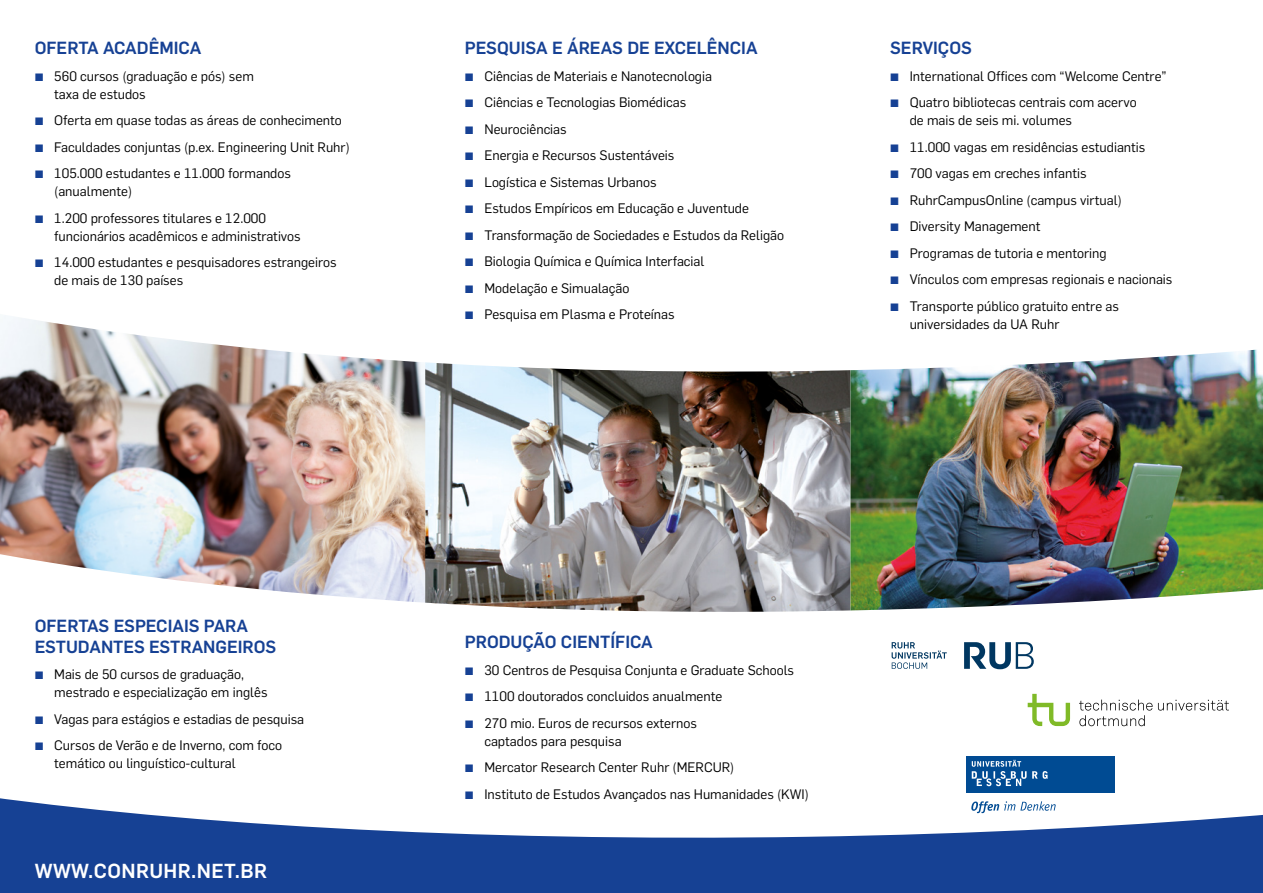
<style>
.page{position:relative;width:1263px;height:893px;background:#fff}
.page>*{position:absolute;margin:0;border:0;box-sizing:border-box;transform-origin:0 0}
.t1{font:700 19.95px "Rub Flama";letter-spacing:.02em;color:#fff}
.t2{font:700 17.25px/21px "Rub Flama";color:#164194}
.t3{font:13.5px/18px "Rub Flama";color:#000}
.s1{color:#164194}
</style>
<div class="page">
<div style="left:0;top:402px;width:1263px;height:491px;background:#164194"></div>
<div style="left:0;top:622px;width:1263px;height:216px;background:#fff"></div>
<div style="left:0;top:603px;width:1263px;height:19px;background:#fff"></div>
<img style="left:0;top:382px;width:425px;height:221px">
<img style="left:425px;top:382px;width:425px;height:231px">
<img style="left:850px;top:382px;width:413px;height:228px">
<img style="left:0;top:315px;width:1263px;height:67px">
<div style="left:1028px;top:694px;width:201px;height:32px;background:#fff"></div>
<svg style="left:1028px;top:694px;width:42px;height:32px"></svg>
<svg style="left:1158px;top:700px;width:71px;height:11px"></svg>
<svg style="left:1079px;top:700px;width:73px;height:26px"></svg>
<svg style="left:964px;top:642px;width:70px;height:27px;background:#87a1b4"></svg>
<svg style="left:891px;top:642px;width:56px;height:27px;background:#cdd7df"></svg>
<div style="left:966px;top:756px;width:148px;height:57px;background:#fff"></div>
<svg style="left:971px;top:801px;width:85px;height:12px"></svg>
<div style="left:966px;top:756px;width:148px;height:37px;background:#004b93"></div>
<svg style="left:972px;top:760px;width:75px;height:26px"></svg>
<p class="t2" style="left:35px;top:36px;width:168px">OFERTA ACADÊMICA</p>
<p class="t3" style="left:54px;top:66px;width:201px;text-indent:-19px"><span class="s1">▪</span> 560 cursos (graduação e pós) sem taxa de estudos</p>
<p class="t3" style="left:35px;top:110px;width:309px"><span class="s1">▪</span> Oferta em quase todas as áreas de conhecimento</p>
<p class="t3" style="left:35px;top:137px;width:317px"><span class="s1">▪</span> Faculdades conjuntas (p.ex. Engineering Unit Ruhr)</p>
<p class="t3" style="left:54px;top:163px;width:238px;text-indent:-19px"><span class="s1">▪</span> 105.000 estudantes e 11.000 formandos (anualmente)</p>
<p class="t3" style="left:54px;top:208px;width:248px;text-indent:-19px"><span class="s1">▪</span> 1.200 professores titulares e 12.000 funcionários acadêmicos e administrativos</p>
<p class="t3" style="left:54px;top:252px;width:284px;text-indent:-19px"><span class="s1">▪</span> 14.000 estudantes e pesquisadores estrangeiros de mais de 130 países</p>
<p class="t2" style="left:35px;top:614px;width:243px">OFERTAS ESPECIAIS PARA<br>ESTUDANTES ESTRANGEIROS</p>
<p class="t3" style="left:54px;top:664px;width:215px;text-indent:-19px"><span class="s1">▪</span> Mais de 50 cursos de graduação, mestrado e especialização em inglês</p>
<p class="t3" style="left:35px;top:709px;width:271px"><span class="s1">▪</span> Vagas para estágios e estadias de pesquisa</p>
<p class="t3" style="left:54px;top:735px;width:229px;text-indent:-19px"><span class="s1">▪</span> Cursos de Verão e de Inverno, com foco temático ou linguístico-cultural</p>
<h1 class="t1" style="left:35px;top:856px;width:234px">WWW.CONRUHR.NET.BR</h1>
<p class="t2" style="left:465px;top:36px;width:294px">PESQUISA E ÁREAS DE EXCELÊNCIA</p>
<p class="t3" style="left:465px;top:66px;width:249px"><span class="s1">▪</span> Ciências de Materiais e Nanotecnologia</p>
<p class="t3" style="left:465px;top:92px;width:223px"><span class="s1">▪</span> Ciências e Tecnologias Biomédicas</p>
<p class="t3" style="left:465px;top:119px;width:103px"><span class="s1">▪</span> Neurociências</p>
<p class="t3" style="left:465px;top:145px;width:211px"><span class="s1">▪</span> Energia e Recursos Sustentáveis</p>
<p class="t3" style="left:465px;top:172px;width:193px"><span class="s1">▪</span> Logística e Sistemas Urbanos</p>
<p class="t3" style="left:465px;top:198px;width:286px"><span class="s1">▪</span> Estudos Empíricos em Educação e Juventude</p>
<p class="t3" style="left:465px;top:225px;width:321px"><span class="s1">▪</span> Transformação de Sociedades e Estudos da Religão</p>
<p class="t3" style="left:465px;top:251px;width:241px"><span class="s1">▪</span> Biologia Química e Química Interfacial</p>
<p class="t3" style="left:465px;top:278px;width:166px"><span class="s1">▪</span> Modelação e Simualação</p>
<p class="t3" style="left:465px;top:304px;width:211px"><span class="s1">▪</span> Pesquisa em Plasma e Proteínas</p>
<p class="t2" style="left:890px;top:36px;width:83px">SERVIÇOS</p>
<p class="t3" style="left:890px;top:66px;width:278px"><span class="s1">▪</span> International Offices com “Welcome Centre”</p>
<p class="t3" style="left:910px;top:92px;width:229px;text-indent:-19px"><span class="s1">▪</span> Quatro bibliotecas centrais com acervo de mais de seis mi. volumes</p>
<p class="t3" style="left:890px;top:137px;width:257px"><span class="s1">▪</span> 11.000 vagas em residências estudiantis</p>
<p class="t3" style="left:890px;top:163px;width:198px"><span class="s1">▪</span> 700 vagas em creches infantis</p>
<p class="t3" style="left:890px;top:190px;width:233px"><span class="s1">▪</span> RuhrCampusOnline (campus virtual)</p>
<p class="t3" style="left:890px;top:216px;width:152px"><span class="s1">▪</span> Diversity Management</p>
<p class="t3" style="left:890px;top:243px;width:218px"><span class="s1">▪</span> Programas de tutoria e mentoring</p>
<p class="t3" style="left:890px;top:269px;width:284px"><span class="s1">▪</span> Vínculos com empresas regionais e nacionais</p>
<p class="t3" style="left:910px;top:296px;width:211px;text-indent:-19px"><span class="s1">▪</span> Transporte público gratuito entre as universidades da UA Ruhr</p>
<p class="t2" style="left:465px;top:630px;width:189px">PRODUÇÃO CIENTÍFICA</p>
<p class="t3" style="left:465px;top:660px;width:331px"><span class="s1">▪</span> 30 Centros de Pesquisa Conjunta e Graduate Schools</p>
<p class="t3" style="left:465px;top:686px;width:259px"><span class="s1">▪</span> 1100 doutorados concluidos anualmente</p>
<p class="t3" style="left:484px;top:713px;width:214px;text-indent:-19px"><span class="s1">▪</span> 270 mio. Euros de recursos externos captados para pesquisa</p>
<p class="t3" style="left:465px;top:757px;width:271px"><span class="s1">▪</span> Mercator Research Center Ruhr (MERCUR)</p>
<p class="t3" style="left:465px;top:784px;width:346px"><span class="s1">▪</span> Instituto de Estudos Avançados nas Humanidades (KWI)</p>
</div>
